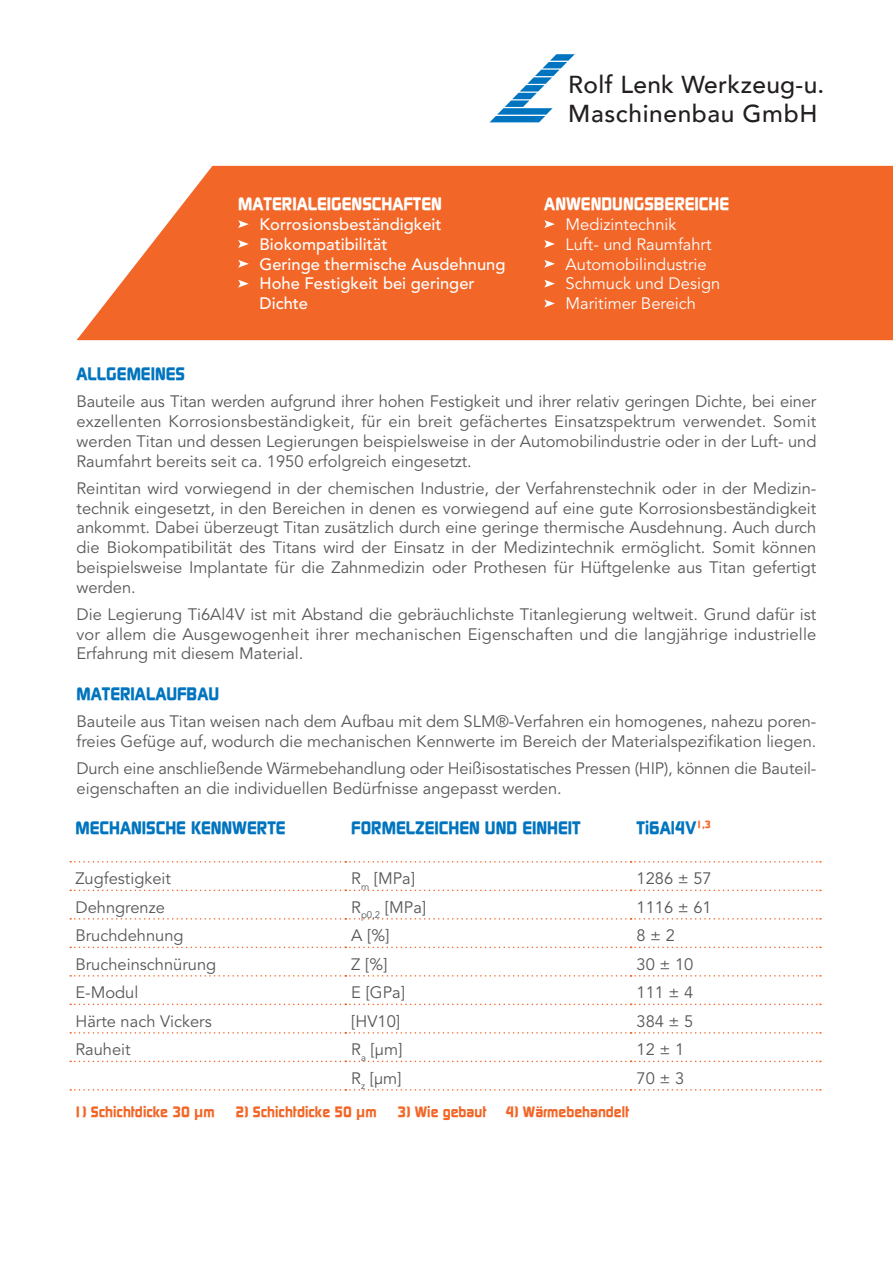
<style>
.page{position:relative;width:893px;height:1263px;background:#fff}
.page>*{position:absolute;margin:0;border:0;box-sizing:border-box;transform-origin:0 0}
.t1{font:500 24.45px/29.4px "Avenir";letter-spacing:.025em;color:#231f20}
.t2{font:700 18px "Continuum";color:#0074be}
.t3{font:700 18px "Continuum";color:#fff}
.t4{font:16.5px/19.8px "Avenir";color:#57585a;text-align:justify}
.t5{font:500 16.5px "Avenir";color:#fff}
.t6{font:16.5px "Avenir";color:#fff}
.t7{font:700 15px "Continuum";color:#f26628}
</style>
<div class="page">
<svg style="left:77px;top:166px;width:816px;height:174px;background:#f37239"></svg>
<svg style="left:70px;top:861px;width:751px;height:1px"></svg>
<svg style="left:70px;top:889px;width:751px;height:2px"></svg>
<svg style="left:70px;top:918px;width:751px;height:1px"></svg>
<svg style="left:70px;top:946px;width:751px;height:2px"></svg>
<svg style="left:70px;top:975px;width:751px;height:1px"></svg>
<svg style="left:70px;top:1003px;width:751px;height:2px"></svg>
<svg style="left:70px;top:1032px;width:751px;height:1px"></svg>
<svg style="left:70px;top:1060px;width:751px;height:2px"></svg>
<svg style="left:70px;top:1089px;width:751px;height:1px"></svg>
<svg style="left:238px;top:220px;width:11px;height:8px"></svg>
<svg style="left:544px;top:220px;width:11px;height:8px"></svg>
<svg style="left:238px;top:260px;width:11px;height:8px"></svg>
<svg style="left:544px;top:260px;width:11px;height:8px"></svg>
<svg style="left:238px;top:240px;width:11px;height:8px"></svg>
<svg style="left:544px;top:240px;width:11px;height:8px"></svg>
<svg style="left:238px;top:280px;width:11px;height:8px"></svg>
<svg style="left:544px;top:280px;width:11px;height:8px"></svg>
<svg style="left:544px;top:300px;width:11px;height:7px"></svg>
<svg style="left:490px;top:54px;width:85px;height:68px"></svg>
<p class="t3" style="left:238px;top:192px;width:205px">MATERIALEIGENSCHAFTEN</p>
<p class="t5" style="left:260px;top:210px;width:184px">Korrosionsbeständigkeit</p>
<p class="t5" style="left:260px;top:230px;width:130px">Biokompatibilität</p>
<p class="t5" style="left:260px;top:250px;width:248px">Geringe thermische Ausdehnung</p>
<p class="t5" style="left:260px;top:269px;width:217px">Hohe Festigkeit bei geringer</p>
<p class="t5" style="left:260px;top:289px;width:50px">Dichte</p>
<p class="t1" style="left:568px;top:69px;width:258px">Rolf Lenk Werkzeug-u.<br>Maschinenbau GmbH</p>
<p class="t3" style="left:544px;top:192px;width:186px">ANWENDUNGSBEREICHE</p>
<p class="t6" style="left:566px;top:215px;width:112px">Medizintechnik</p>
<p class="t6" style="left:566px;top:234px;width:148px">Luft- und Raumfahrt</p>
<p class="t6" style="left:566px;top:254px;width:143px">Automobilindustrie</p>
<p class="t6" style="left:566px;top:274px;width:156px">Schmuck und Design</p>
<p class="t6" style="left:566px;top:294px;width:132px">Maritimer Bereich</p>
<p class="t2" style="left:77px;top:362px;width:110px">ALLGEMEINES</p>
<p class="t4" style="left:77px;top:392px;width:741px">Bauteile aus Titan werden aufgrund ihrer hohen Festigkeit und ihrer relativ geringen Dichte, bei einer exzellenten Korrosionsbeständigkeit, für ein breit gefächertes Einsatzspektrum verwendet. Somit werden Titan und dessen Legierungen beispielsweise in der Automobilindustrie oder in der Luft- und Raumfahrt bereits seit ca. 1950 erfolgreich eingesetzt.</p>
<p class="t4" style="left:77px;top:478px;width:741px">Reintitan wird vorwiegend in der chemischen Industrie, der Verfahrenstechnik oder in der Medizin&shy;technik eingesetzt, in den Bereichen in denen es vorwiegend auf eine gute Korrosionsbeständigkeit ankommt. Dabei überzeugt Titan zusätzlich durch eine geringe thermische Ausdehnung. Auch durch die Biokompatibilität des Titans wird der Einsatz in der Medizintechnik ermöglicht. Somit können beispielsweise Implantate für die Zahnmedizin oder Prothesen für Hüftgelenke aus Titan gefertigt werden.</p>
<p class="t4" style="left:77px;top:604px;width:741px">Die Legierung Ti6Al4V ist mit Abstand die gebräuchlichste Titanlegierung weltweit. Grund dafür ist vor allem die Ausgewogenheit ihrer mechanischen Eigenschaften und die langjährige industrielle Erfahrung mit diesem Material.</p>
<p class="t2" style="left:77px;top:682px;width:144px">MATERIALAUFBAU</p>
<p class="t4" style="left:77px;top:712px;width:741px">Bauteile aus Titan weisen nach dem Aufbau mit dem SLM®-Verfahren ein homogenes, nahezu poren&shy;freies Gefüge auf, wodurch die mechanischen Kennwerte im Bereich der Materialspezifikation liegen.</p>
<p class="t4" style="left:77px;top:759px;width:741px">Durch eine anschließende Wärmebehandlung oder Heißisostatisches Pressen (HIP), können die Bauteil&shy;eigenschaften an die individuellen Bedürfnisse angepasst werden.</p>
<p class="t2" style="left:75px;top:816px;width:212px">MECHANISCHE KENNWERTE</p>
<p class="t2" style="left:351px;top:816px;width:231px">FORMELZEICHEN UND EINHEIT</p>
<p class="t2" style="left:636px;top:816px;width:76px">Ti6Al4V<sup>1,3</sup></p>
<p class="t4" style="left:75px;top:869px;width:97px">Zugfestigkeit</p>
<p class="t4" style="left:351px;top:869px;width:65px">R<sub>m</sub> [MPa]</p>
<p class="t4" style="left:636px;top:869px;width:77px">1286 ± 57</p>
<p class="t4" style="left:75px;top:897px;width:91px">Dehngrenze</p>
<p class="t4" style="left:351px;top:897px;width:76px">R<sub>p0,2</sub> [MPa]</p>
<p class="t4" style="left:636px;top:897px;width:77px">1116 ± 61</p>
<p class="t4" style="left:75px;top:926px;width:110px">Bruchdehnung</p>
<p class="t4" style="left:351px;top:926px;width:40px">A [%]</p>
<p class="t4" style="left:636px;top:926px;width:40px">8 ± 2</p>
<p class="t4" style="left:75px;top:954px;width:142px">Brucheinschnürung</p>
<p class="t4" style="left:351px;top:954px;width:38px">Z [%]</p>
<p class="t4" style="left:636px;top:954px;width:58px">30 ± 10</p>
<p class="t4" style="left:75px;top:983px;width:64px">E-Modul</p>
<p class="t4" style="left:351px;top:983px;width:55px">E [GPa]</p>
<p class="t4" style="left:636px;top:983px;width:58px">111 ± 4</p>
<p class="t4" style="left:75px;top:1011px;width:138px">Härte nach Vickers</p>
<p class="t4" style="left:351px;top:1011px;width:50px">[HV10]</p>
<p class="t4" style="left:636px;top:1011px;width:58px">384 ± 5</p>
<p class="t4" style="left:75px;top:1040px;width:57px">Rauheit</p>
<p class="t4" style="left:351px;top:1040px;width:53px">R<sub>a</sub> [μm]</p>
<p class="t4" style="left:636px;top:1040px;width:49px">12 ± 1</p>
<p class="t4" style="left:351px;top:1068px;width:52px">R<sub>z</sub> [μm]</p>
<p class="t4" style="left:636px;top:1068px;width:49px">70 ± 3</p>
<p class="t7" style="left:73px;top:1102px;width:143px">1) Schichtdicke 30 μm</p>
<p class="t7" style="left:235px;top:1102px;width:143px">2) Schichtdicke 50 μm</p>
<p class="t7" style="left:397px;top:1102px;width:91px">3) Wie gebaut</p>
<p class="t7" style="left:505px;top:1102px;width:125px">4) Wärmebehandelt</p>
</div>
